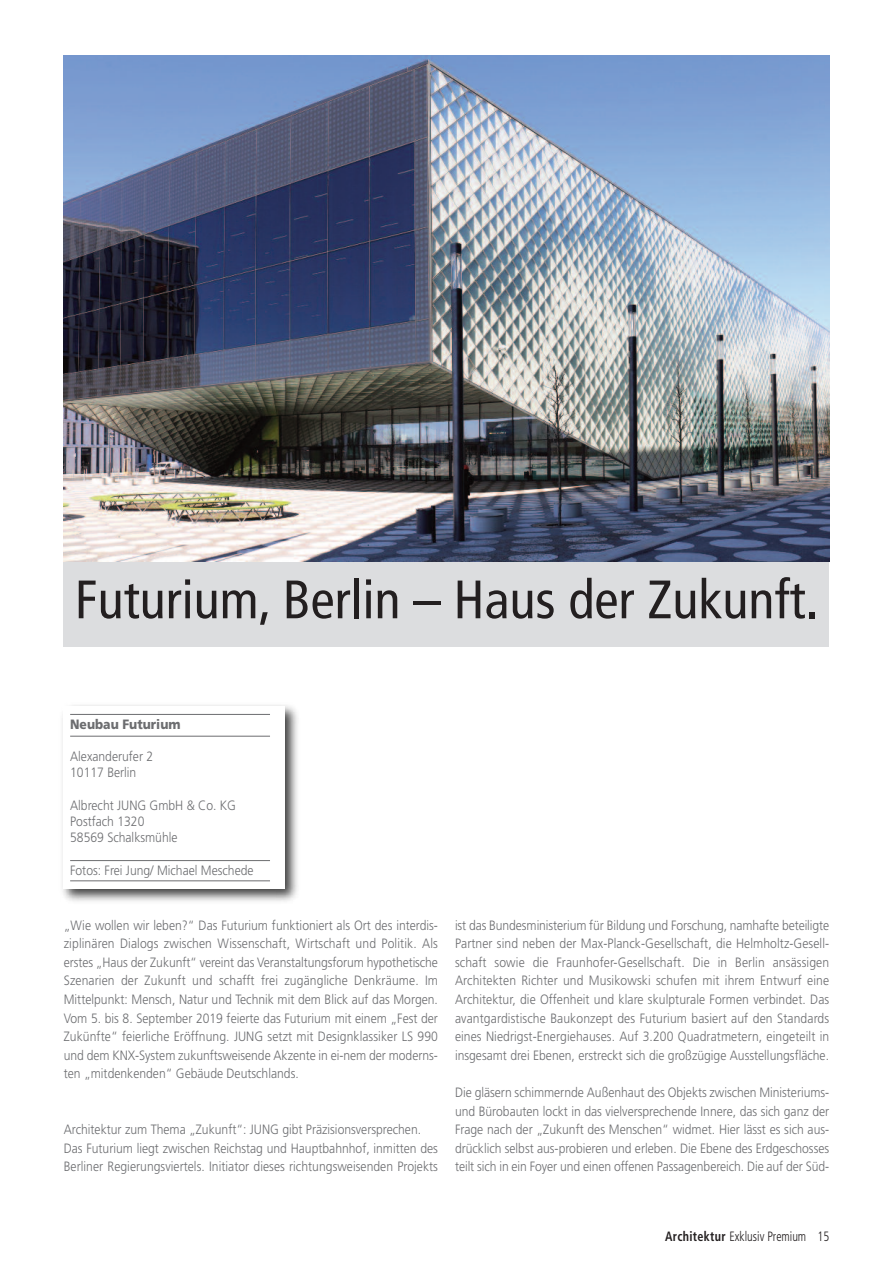
<style>
.page{position:relative;width:893px;height:1263px;background:#fff}
.page>*{position:absolute;margin:0;border:0;box-sizing:border-box;transform-origin:0 0}
.t1{font:condensed 54px "Frutiger";color:#231f20}
.t2{font:300 13.5px/18.6px "Frutiger";color:#6c6d70;scale:.9 1}
.t3{font:300 condensed 13.5px "Frutiger";color:#231f20;scale:.9 1}
.t4{font:900 13.5px "Frutiger";color:#6c6d70;scale:.9 1}
.s1{font-weight:700}
</style>
<div class="page">
<svg style="left:63px;top:271px;width:1px;height:219px"></svg>
<img style="left:62px;top:705px;width:236px;height:197px">
<div style="left:64px;top:706px;width:221px;height:183px;background:#fff"></div>
<hr style="left:70px;top:714px;width:200px;height:1px;background:#6c6d70">
<hr style="left:70px;top:736px;width:200px;height:1px;background:#6c6d70">
<hr style="left:70px;top:860px;width:200px;height:1px;background:#6c6d70">
<hr style="left:70px;top:880px;width:200px;height:1px;background:#6c6d70">
<div style="left:64px;top:561px;width:765px;height:85px;background:#dcdddf"></div>
<img style="left:64px;top:55px;width:765px;height:506px">
<h1 class="t1" style="left:75px;top:578px;width:745px">Futurium, Berlin – Haus der Zukunft.</h1>
<p class="t4" style="left:70px;top:719px;width:124px">Neubau Futurium</p>
<p class="t2" style="left:70px;top:749px;width:94px;line-height:16.2px">Alexanderufer 2<br>10117 Berlin</p>
<p class="t2" style="left:70px;top:798px;width:186px;line-height:16.2px">Albrecht JUNG GmbH &amp; Co. KG<br>Postfach 1320<br>58569 Schalksmühle</p>
<p class="t2" style="left:70px;top:862px;width:205px">Fotos: Frei Jung/ Michael Meschede</p>
<p class="t2" style="left:64px;top:917px;width:417px;text-align:justify">„Wie wollen wir leben?“ Das Futurium funktioniert als Ort des interdis&shy;ziplinären Dialogs zwischen Wissenschaft, Wirtschaft und Politik. Als erstes „Haus der Zukunft“ vereint das Veranstaltungsforum hypothetische Szenarien der Zukunft und schafft frei zugängliche Denkräume. Im Mittelpunkt: Mensch, Natur und Technik mit dem Blick auf das Morgen.<br>Vom 5. bis 8. September 2019 feierte das Futurium mit einem „Fest der Zukünfte“ feierliche Eröffnung. JUNG setzt mit Designklassiker LS 990 und dem KNX-System zukunftsweisende Akzente in ei-nem der moderns&shy;ten „mitdenkenden“ Gebäude Deutschlands.</p>
<p class="t2" style="left:64px;top:1121px;width:417px">Architektur zum Thema „Zukunft“: JUNG gibt Präzisionsversprechen.<br>Das Futurium liegt zwischen Reichstag und Hauptbahnhof, inmitten des<br>Berliner Regierungsviertels. Initiator dieses richtungsweisenden Projekts</p>
<p class="t2" style="left:455px;top:917px;width:417px;text-align:justify">ist das Bundesministerium für Bildung und Forschung, namhafte beteiligte Partner sind neben der Max-Planck-Gesellschaft, die Helmholtz-Gesell&shy;schaft sowie die Fraunhofer-Gesellschaft. Die in Berlin ansässigen Architekten Richter und Musikowski schufen mit ihrem Entwurf eine Architektur, die Offenheit und klare skulpturale Formen verbindet. Das avantgardistische Baukonzept des Futurium basiert auf den Standards eines Niedrigst-Energiehauses. Auf 3.200 Quadratmetern, eingeteilt in insgesamt drei Ebenen, erstreckt sich die großzügige Ausstellungsfläche.</p>
<p class="t2" style="left:455px;top:1084px;width:417px;text-align:justify">Die gläsern schimmernde Außenhaut des Objekts zwischen Ministeriums&shy;und Bürobauten lockt in das vielversprechende Innere, das sich ganz der Frage nach der „Zukunft des Menschen“ widmet. Hier lässt es sich aus&shy;drücklich selbst aus-probieren und erleben. Die Ebene des Erdgeschosses teilt sich in ein Foyer und einen offenen Passagenbereich. Die auf der Süd-</p>
<p class="t3" style="left:665px;top:1231px;width:184px"><span class="s1">Architektur</span> Exklusiv Premium 15</p>
</div>
